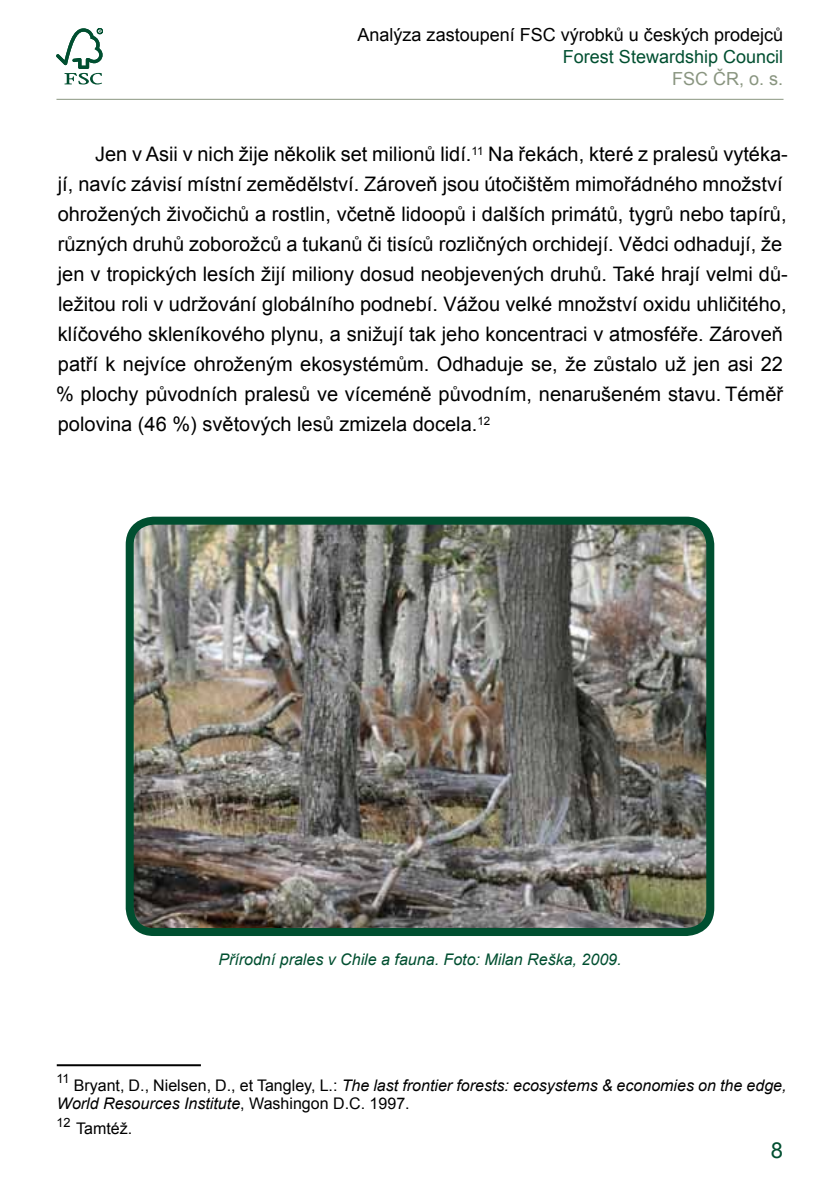
<style>
.page{position:relative;width:840px;height:1191px;background:#fff}
.page>*{position:absolute;margin:0;border:0;box-sizing:border-box;transform-origin:0 0}
.t1{font:22px "Arial";color:#004f30}
.t2{font:20px/30px "Arial";color:#000}
.t3{font:18px "Arial";color:#000}
.t4{font:18px "Arial";color:#004f30}
.t5{font:18px "Arial";color:#899580}
.t6{font:italic 16px/18.4px "Arial";color:#000}
.t7{font:italic 16px "Arial";color:#004f30}
.t8{font:16px "Arial";color:#000}
.t9{font:12.8px "Arial";color:#000}
.s1{font-style:normal}
</style>
<div class="page">
<svg style="left:56px;top:28px;width:47px;height:56px"></svg>
<hr style="left:56px;top:99px;width:727px;height:1px;background:#899580">
<hr style="left:57px;top:1064px;width:144px;height:2px;background:#000">
<img style="left:135px;top:525px;width:574px;height:405px">
<div style="left:126px;top:516px;width:587px;height:420px;border:8px solid #004f30;border-radius:24px"></div>
<p class="t3" style="left:357px;top:23px;width:427px">Analýza zastoupení FSC výrobků u českých prodejců</p>
<p class="t4" style="left:562px;top:45px;width:222px">Forest Stewardship Council</p>
<p class="t5" style="left:671px;top:67px;width:113px">FSC ČR, o. s.</p>
<p class="t2" style="left:56px;top:139px;width:733px;text-indent:39px">Jen v Asii v nich žije několik set milionů lidí.<sup>11</sup> Na řekách, které z pralesů vytéka&shy;jí, navíc závisí místní zemědělství. Zároveň jsou útočištěm mimořádného množství ohrožených živočichů a rostlin, včetně lidoopů i dalších primátů, tygrů nebo tapírů, různých druhů zoborožců a tukanů či tisíců rozličných orchidejí. Vědci odhadují, že jen v tropických lesích žijí miliony dosud neobjevených druhů. Také hrají velmi dů&shy;ležitou roli v udržování globálního podnebí. Vážou velké množství oxidu uhličitého, klíčového skleníkového plynu, a snižují tak jeho koncentraci v atmosféře. Zároveň patří k nejvíce ohroženým ekosystémům. Odhaduje se, že zůstalo už jen asi 22 % plochy původních pralesů ve víceméně původním, nenarušeném stavu. Téměř polovina (46 %) světových lesů zmizela docela.<sup>12</sup></p>
<p class="t7" style="left:218px;top:948px;width:404px">Přírodní prales v Chile a fauna. Foto: Milan Reška, 2009.</p>
<p class="t9" style="left:56px;top:1070px;width:15px">11</p>
<p class="t6" style="left:57px;top:1076px;width:730px;text-indent:17px"><span class="s1">Bryant, D., Nielsen, D., et Tangley, L.:</span> The last frontier forests: ecosystems &amp; economies on the edge,<br>World Resources Institute<span class="s1">, Washingon D.C. 1997.</span></p>
<p class="t9" style="left:56px;top:1114px;width:16px">12</p>
<p class="t8" style="left:76px;top:1118px;width:58px">Tamtéž.</p>
<p class="t1" style="left:770px;top:1136px;width:14px">8</p>
</div>
